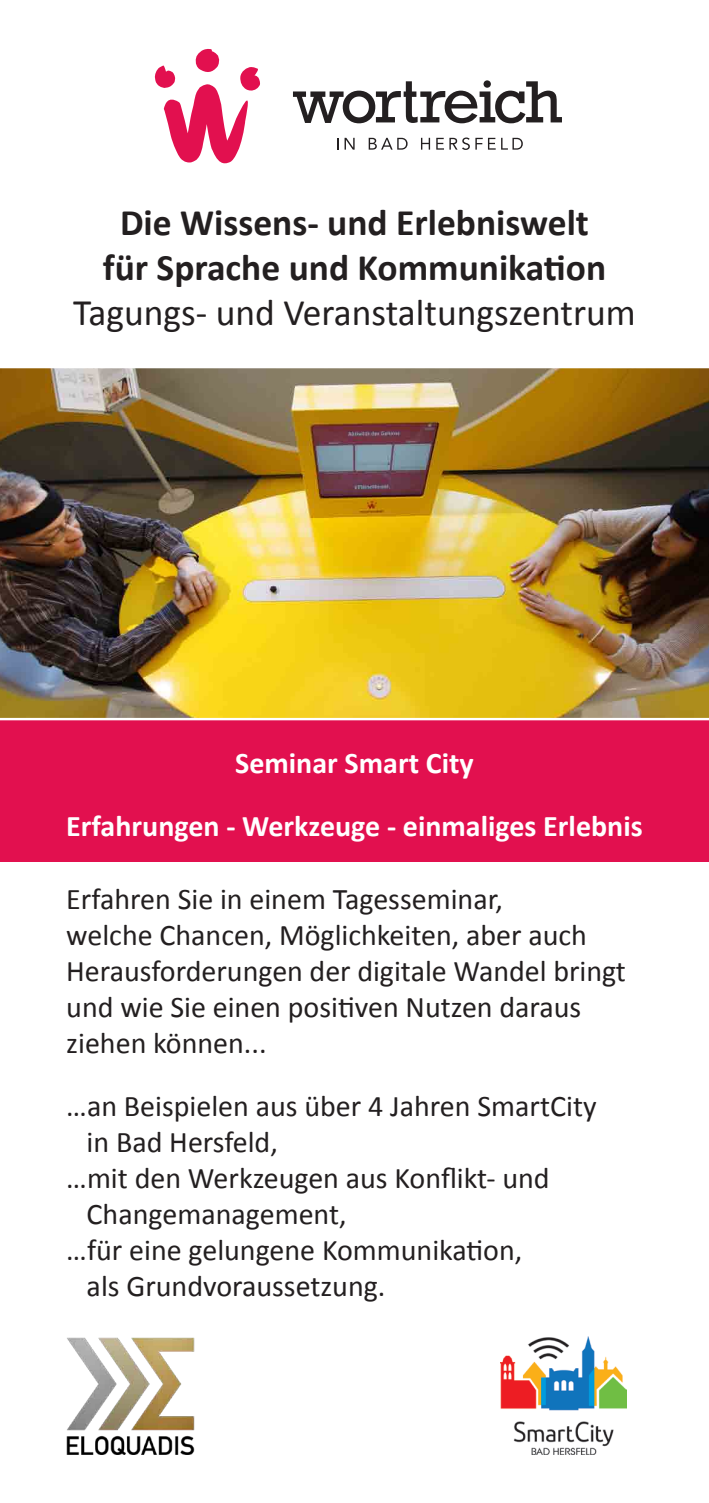
<style>
.page{position:relative;width:709px;height:1503px;background:#fff}
.page>*{position:absolute;margin:0;border:0;box-sizing:border-box;transform-origin:0 0}
.t1{font:700 37.5px/45px "Calibri";color:#231f20;text-align:center}
.t2{font:37.5px "Calibri";color:#231f20}
.t3{font:30px/36px "Calibri";color:#231f20}
.t4{font:700 30px "Calibri";color:#fff}
</style>
<div class="page">
<div style="left:0;top:447px;width:709px;height:415px;background:#e2104f"></div>
<svg style="left:154px;top:48px;width:106px;height:116px"></svg>
<img style="left:500px;top:1336px;width:126px;height:118px">
<img style="left:0;top:368px;width:709px;height:352px">
<img style="left:66px;top:1337px;width:129px;height:117px">
<svg style="left:293px;top:80px;width:269px;height:43px"></svg>
<svg style="left:337px;top:138px;width:1px;height:12px"></svg>
<svg style="left:344px;top:138px;width:10px;height:12px"></svg>
<svg style="left:369px;top:138px;width:38px;height:12px"></svg>
<svg style="left:421px;top:138px;width:9px;height:12px"></svg>
<svg style="left:436px;top:137px;width:59px;height:13px"></svg>
<svg style="left:501px;top:138px;width:22px;height:12px"></svg>
<p class="t1" style="left:103px;top:200px;width:505px">Die Wissens- und Erlebniswelt für Sprache und Kommunikation</p>
<p class="t2" style="left:73px;top:289px;width:564px">Tagungs- und Veranstaltungszentrum</p>
<p class="t4" style="left:235px;top:743px;width:240px">Seminar Smart City</p>
<p class="t4" style="left:66px;top:806px;width:578px">Erfahrungen - Werkzeuge - einmaliges Erlebnis</p>
<p class="t3" style="left:66px;top:881px;width:561px">Erfahren Sie in einem Tagesseminar,<br>welche Chancen, Möglichkeiten, aber auch Herausforderungen der digitale Wandel bringt und wie Sie einen positiven Nutzen daraus ziehen können...</p>
<p class="t3" style="left:66px;top:1088px;width:532px">…an Beispielen aus über 4 Jahren SmartCity</p>
<p class="t3" style="left:87px;top:1124px;width:193px">in Bad Hersfeld,</p>
<p class="t3" style="left:66px;top:1160px;width:485px">…mit den Werkzeugen aus Konflikt- und</p>
<p class="t3" style="left:87px;top:1196px;width:261px">Changemanagement,</p>
<p class="t3" style="left:66px;top:1232px;width:457px">…für eine gelungene Kommunikation,</p>
<p class="t3" style="left:87px;top:1268px;width:300px">als Grundvoraussetzung.</p>
</div>
